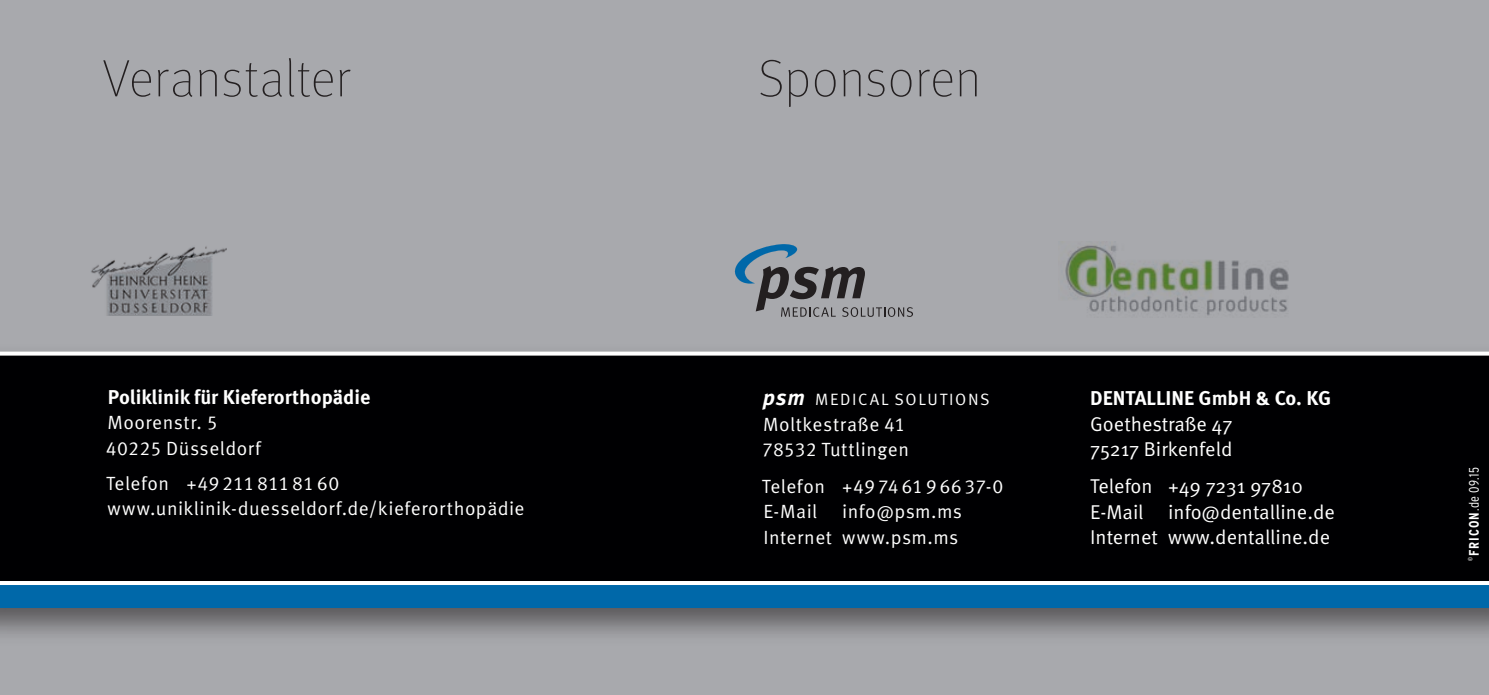
<style>
.page{position:relative;width:1489px;height:695px;background:#fff}
.page>*{position:absolute;margin:0;border:0;box-sizing:border-box;transform-origin:0 0}
.t1{font:100 52.5px "Meta OT";letter-spacing:.015em;color:#231f20}
.t2{font:20px/25.5px "Meta OT Norm";color:#fff}
.t3{font:700 20px "Meta OT";color:#fff}
.t4{font:19px/25.5px "Meta OT Norm";letter-spacing:.025em;color:#fff}
.t5{font:16.5px "Meta OT Norm";letter-spacing:.095em;color:#fff}
.t6{font:300 condensed 13.75px "Interstate";color:#fff}
.t7{font:700 condensed 6.25px "Interstate";color:#fff}
.s1{font-family:"Meta OT";font-weight:700;font-style:italic;font-size:21.75px}
.s2{font-weight:700}
</style>
<div class="page">
<div style="left:0;top:0;width:1488px;height:351px;background:#a8a9ad"></div>
<div style="left:0;top:607px;width:1488px;height:87px;background:#a8a9ad"></div>
<div style="left:0;top:343px;width:1488px;height:302px;background:#231f20;opacity:.6"></div>
<div style="left:0;top:353px;width:1488px;height:254px;background:#000002"></div>
<div style="left:0;top:583px;width:1488px;height:24px;background:#0068a9"></div>
<svg style="left:0;top:351px;width:1488px;height:4px"></svg>
<hr style="left:0;top:581px;width:1488px;height:4px;background:#fff">
<svg style="left:735px;top:244px;width:178px;height:73px"></svg>
<img style="left:1065px;top:245px;width:224px;height:71px">
<img style="left:91px;top:246px;width:135px;height:70px">
<h1 class="t1" style="left:103px;top:49px;width:250px">Veranstalter</h1>
<h1 class="t1" style="left:759px;top:49px;width:223px">Sponsoren</h1>
<p class="t3" style="left:108px;top:384px;width:264px">Poliklinik für Kieferorthopädie</p>
<p class="t4" style="left:106px;top:410px;width:157px">Moorenstr. 5<br>40225 Düsseldorf</p>
<p class="t4" style="left:106px;top:470px;width:420px">Telefon +49 211 811 81 60 www.uniklinik-duesseldorf.de/kieferorthopädie</p>
<p class="t5" style="left:762px;top:389px;width:228px"><span class="s1">psm</span> MEDICAL SOLUTIONS</p>
<p class="t4" style="left:762px;top:411px;width:148px">Moltkestraße 41<br>78532 Tuttlingen</p>
<p class="t4" style="left:761px;top:473px;width:243px">Telefon +49 74 61 9 66 37-0<br>E-Mail</p>
<p class="t4" style="left:763px;top:499px;width:200px;text-align:right">info@psm.ms<br>Internet www.psm.ms</p>
<p class="t3" style="left:1090px;top:385px;width:242px">DENTALLINE GmbH &amp; Co. KG</p>
<p class="t2" style="left:1090px;top:411px;width:144px">Goethestraße 47<br>75217 Birkenfeld</p>
<p class="t2" style="left:1090px;top:473px;width:246px">Telefon +49 7231 97810<br>E-Mail info@dentalline.de<br>Internet www.dentalline.de</p>
<p class="t6" style="left:1465px;top:556px;width:91px;rotate:-90deg"><span class="s2">FRICON</span>.de 09.15</p>
<p class="t7" style="left:1466px;top:561px;width:5px;rotate:-90deg">©</p>
</div>
